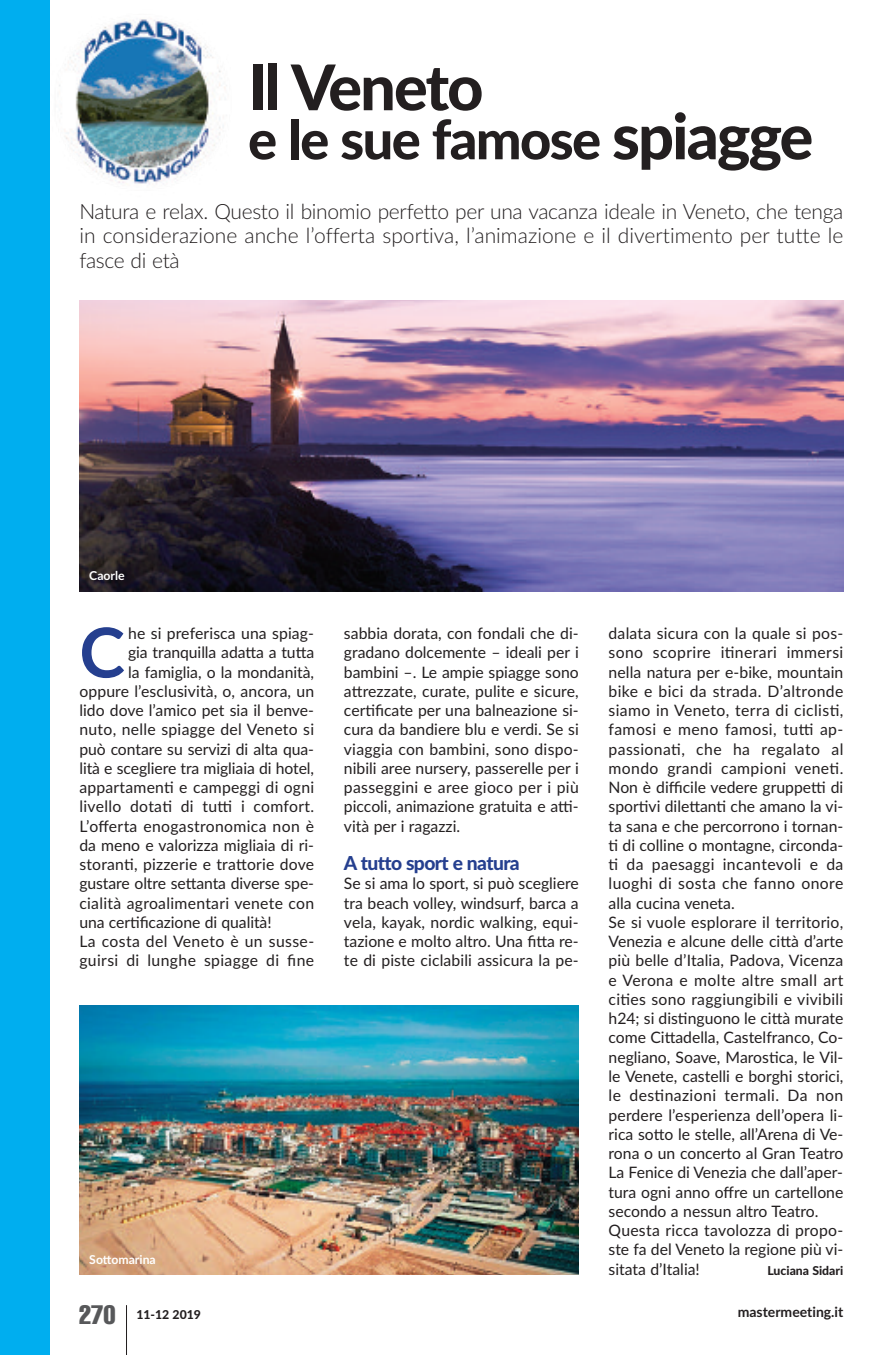
<style>
.page{position:relative;width:893px;height:1355px;background:#fff}
.page>*{position:absolute;margin:0;border:0;box-sizing:border-box;transform-origin:0 0}
.t1{font:700 68.77px "Lato";color:#253f8f}
.t2{font:800 63px "Lato";letter-spacing:-.035em;color:#231f20}
.t3{font:800 54.25px "Lato";letter-spacing:-.03em;color:#231f20}
.t4{font:extra-condensed 26.25px "Helvetica";color:#57585a}
.t5{font:300 21px/24.5px "Lato";color:#231f20;text-align:justify}
.t6{font:800 19.25px "Lato";letter-spacing:-.03em;color:#253f8f}
.t7{font:15.75px/19.2px "Lato";color:#231f20;text-align:justify}
.t8{font:15.75px "Lato";letter-spacing:.02em;color:#231f20}
.t9{font:15.75px "Lato";letter-spacing:.025em;color:#231f20}
.t10{font:700 14px "Lato";color:#231f20}
.t11{font:800 12.25px "Lato";color:#231f20}
.t12{font:700 12.25px "Lato";color:#fff}
.s1{font-size:63px}
</style>
<div class="page">
<hr style="left:126px;top:1305px;width:1px;height:49px;background:#231f20">
<img style="left:59px;top:19px;width:167px;height:166px">
<div style="left:0;top:0;width:50px;height:1354px;background:#00aeef"></div>
<img style="left:79px;top:300px;width:764px;height:291px">
<img style="left:79px;top:1005px;width:500px;height:269px">
<h2 class="t2" style="left:248px;top:52px;width:237px">Il Veneto</h2>
<h3 class="t3" style="left:248px;top:109px;width:567px">e le sue famose <span class="s1">spiagge</span></h3>
<h3 class="t5" style="left:79px;top:199px;width:765px">Natura e relax. Questo il binomio perfetto per una vacanza ideale in Veneto, che tenga in considerazione anche l’offerta sportiva, l’animazione e il divertimento per tutte le fasce di età</h3>
<p class="t12" style="left:89px;top:569px;width:37px">Caorle</p>
<h1 class="t1" style="left:79px;top:613px;width:47px">C</h1>
<p class="t7" style="left:128px;top:624px;width:187px">he si preferisca una spiag-</p>
<p class="t7" style="left:128px;top:643px;width:188px">gia tranquilla adatta a tutta</p>
<p class="t7" style="left:128px;top:662px;width:188px">la famiglia, o la mondanità,</p>
<p class="t7" style="left:79px;top:681px;width:236px">oppure l’esclusività, o, ancora, un</p>
<p class="t7" style="left:79px;top:701px;width:236px">lido dove l’amico pet sia il benve-</p>
<p class="t8" style="left:79px;top:720px;width:236px">nuto, nelle spiagge del Veneto si</p>
<p class="t7" style="left:79px;top:739px;width:236px">può contare su servizi di alta qua-</p>
<p class="t7" style="left:79px;top:758px;width:236px">lità e scegliere tra migliaia di hotel,</p>
<p class="t7" style="left:79px;top:778px;width:236px">appartamenti e campeggi di ogni</p>
<p class="t8" style="left:79px;top:797px;width:236px">livello dotati di tutti i comfort.</p>
<p class="t8" style="left:79px;top:817px;width:236px">L’offerta enogastronomica non è</p>
<p class="t7" style="left:79px;top:835px;width:236px">da meno e valorizza migliaia di ri-</p>
<p class="t7" style="left:79px;top:855px;width:236px">storanti, pizzerie e trattorie dove</p>
<p class="t7" style="left:79px;top:874px;width:236px">gustare oltre settanta diverse spe-</p>
<p class="t8" style="left:79px;top:894px;width:236px">cialità agroalimentari venete con</p>
<p class="t7" style="left:79px;top:912px;width:194px">una certificazione di qualità!</p>
<p class="t9" style="left:79px;top:932px;width:236px">La costa del Veneto è un susse-</p>
<p class="t9" style="left:79px;top:951px;width:236px">guirsi di lunghe spiagge di fine</p>
<p class="t7" style="left:344px;top:624px;width:236px">sabbia dorata, con fondali che di&shy;gradano dolcemente – ideali per i bambini –. Le ampie spiagge sono attrezzate, curate, pulite e sicure, certificate per una balneazione si&shy;cura da bandiere blu e verdi. Se si viaggia con bambini, sono dispo&shy;nibili aree nursery, passerelle per i passeggini e aree gioco per i più piccoli, animazione gratuita e atti&shy;vità per i ragazzi.</p>
<p class="t6" style="left:344px;top:852px;width:177px">A tutto sport e natura</p>
<p class="t7" style="left:344px;top:874px;width:236px">Se si ama lo sport, si può scegliere tra beach volley, windsurf, barca a vela, kayak, nordic walking, equi&shy;tazione e molto altro. Una fitta re&shy;te di piste ciclabili assicura la pe-</p>
<p class="t12" style="left:89px;top:1252px;width:68px">Sottomarina</p>
<p class="t7" style="left:609px;top:624px;width:236px;text-align:left">dalata sicura con la quale si pos&shy;sono scoprire itinerari immersi nella natura per e-bike, mountain bike e bici da strada. D’altronde siamo in Veneto, terra di ciclisti, famosi e meno famosi, tutti ap&shy;passionati, che ha regalato al mondo grandi campioni veneti.<br>Non è difficile vedere gruppetti di sportivi dilettanti che amano la vi&shy;ta sana e che percorrono i tornan&shy;ti di colline o montagne, circonda&shy;ti da paesaggi incantevoli e da luoghi di sosta che fanno onore alla cucina veneta.<br>Se si vuole esplorare il territorio, Venezia e alcune delle città d’arte più belle d’Italia, Padova, Vicenza e Verona e molte altre small art cities sono raggiungibili e vivibili h24; si distinguono le città murate come Cittadella, Castelfranco, Co&shy;negliano, Soave, Marostica, le Vil&shy;le Venete, castelli e borghi storici, le destinazioni termali. Da non perdere l’esperienza dell’opera li&shy;rica sotto le stelle, all’Arena di Ve&shy;rona o un concerto al Gran Teatro La Fenice di Venezia che dall’aper&shy;tura ogni anno offre un cartellone secondo a nessun altro Teatro.<br>Questa ricca tavolozza di propo&shy;ste fa del Veneto la regione più vi&shy;sitata d’Italia!</p>
<p class="t11" style="left:767px;top:1263px;width:77px">Luciana Sidari</p>
<h3 class="t4" style="left:79px;top:1305px;width:38px">270</h3>
<p class="t11" style="left:136px;top:1307px;width:66px">11-12 2019</p>
<p class="t10" style="left:738px;top:1303px;width:107px">mastermeeting.it</p>
</div>
